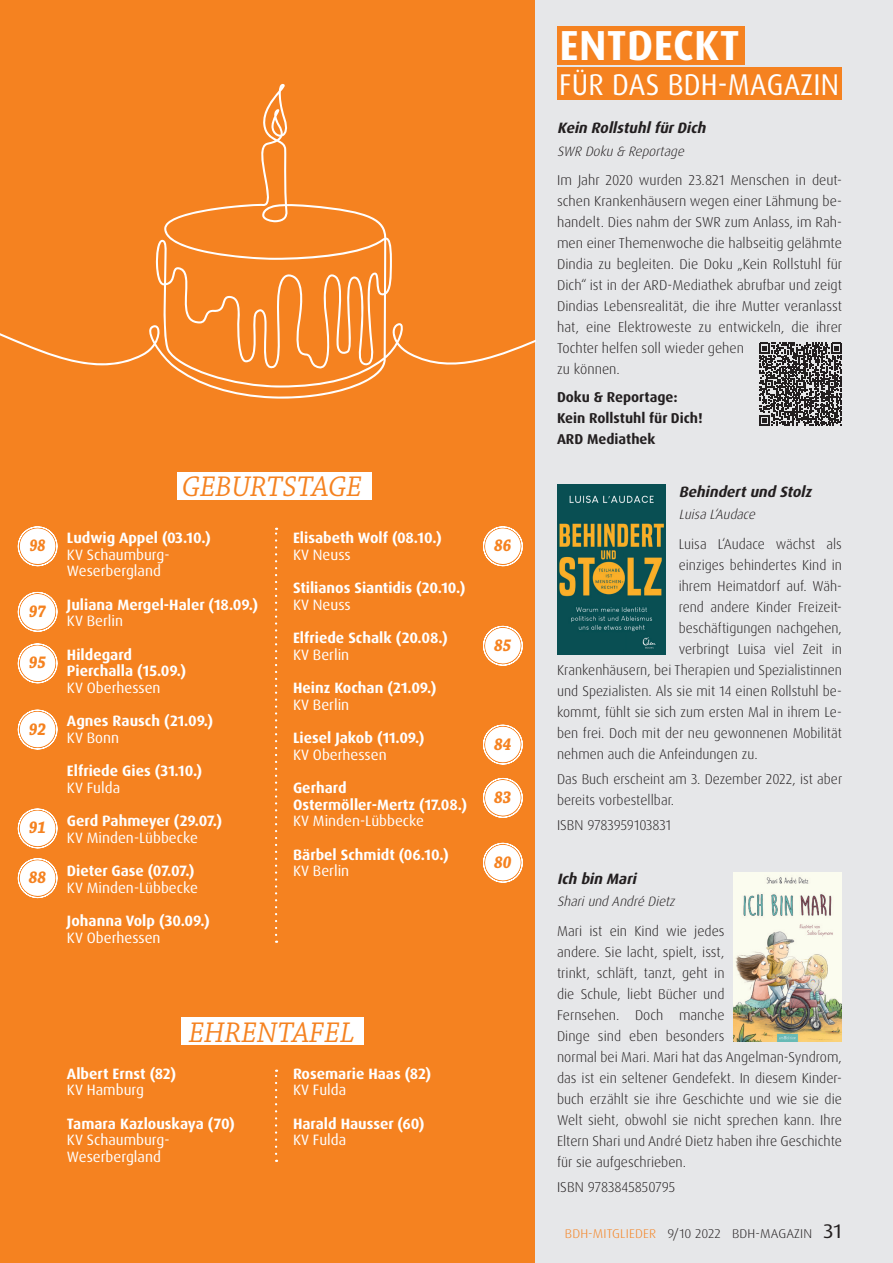
<style>
.page{position:relative;width:893px;height:1263px;background:#fff}
.page>*{position:absolute;margin:0;border:0;box-sizing:border-box;transform-origin:0 0}
.t1{font:700 42px "Dax OT";letter-spacing:.01em;color:#fff}
.t2{font:italic 30px "Chaparral Pro";letter-spacing:.005em;color:#f58220;scale:.95 1}
.t3{font:30px "Dax OT";letter-spacing:.01em;color:#fff;scale:.94 1}
.t4{font:italic 700 18px "Chaparral Pro";color:#f58220;scale:.89 1}
.t5{font:italic 700 18px "Chaparral Pro";color:#f58220;scale:.83 1}
.t6{font:700 15px/16.5px "Dax OT";color:#fff}
.t7{font:15px/16.5px "Dax OT";color:#fff}
.t8{font:italic 700 15px "Dax OT";color:#231f20}
.t9{font:300 14.25px/21px "Dax OT";color:#231f20}
.t10{font:700 14.25px/21px "Dax OT";color:#231f20}
.t11{font:italic 300 13.5px "Dax OT";color:#231f20}
.t12{font:300 12.75px "Dax OT";letter-spacing:.01em;color:#231f20;scale:1.06 1}
.s1{color:#f58220}
.s2{font-weight:400;font-size:19.8px}
</style>
<div class="page">
<div style="left:0;top:0;width:536px;height:1263px;background:#f58220"></div>
<div style="left:536px;top:0;width:357px;height:1263px;background:#e6e7e9"></div>
<img style="left:557px;top:485px;width:109px;height:169px">
<img style="left:733px;top:872px;width:109px;height:169px">
<div style="left:557px;top:26px;width:188px;height:39px;background:#f58220"></div>
<div style="left:557px;top:67px;width:285px;height:33px;background:#f58220"></div>
<svg style="left:17px;top:709px;width:40px;height:41px"></svg>
<svg style="left:17px;top:643px;width:40px;height:41px"></svg>
<svg style="left:17px;top:591px;width:40px;height:41px"></svg>
<svg style="left:17px;top:526px;width:40px;height:41px"></svg>
<svg style="left:275px;top:528px;width:2px;height:415px"></svg>
<div style="left:177px;top:472px;width:194px;height:28px;background:#fff"></div>
<svg style="left:17px;top:808px;width:40px;height:41px"></svg>
<svg style="left:17px;top:858px;width:40px;height:41px"></svg>
<svg style="left:483px;top:526px;width:40px;height:41px"></svg>
<svg style="left:483px;top:625px;width:40px;height:41px"></svg>
<svg style="left:483px;top:724px;width:40px;height:41px"></svg>
<svg style="left:483px;top:777px;width:40px;height:41px"></svg>
<svg style="left:483px;top:842px;width:40px;height:41px"></svg>
<svg style="left:275px;top:1069px;width:2px;height:85px"></svg>
<div style="left:181px;top:1017px;width:183px;height:28px;background:#fff"></div>
<svg style="left:759px;top:342px;width:83px;height:84px"></svg>
<svg style="left:0;top:84px;width:536px;height:315px"></svg>
<h2 class="t2" style="left:182px;top:470px;width:191px">GEBURTSTAGE</h2>
<p class="t6" style="left:67px;top:530px;width:145px">Ludwig Appel (03.10.)</p>
<p class="t7" style="left:67px;top:546px;width:104px">KV Schaumburg-<br>Weserbergland</p>
<p class="t6" style="left:67px;top:596px;width:193px">Juliana Mergel-Haler (18.09.)</p>
<p class="t7" style="left:67px;top:613px;width:58px">KV Berlin</p>
<p class="t6" style="left:67px;top:646px;width:121px">Hildegard<br>Pierchalla (15.09.)</p>
<p class="t7" style="left:67px;top:679px;width:95px">KV Oberhessen</p>
<p class="t6" style="left:67px;top:713px;width:148px">Agnes Rausch (21.09.)</p>
<p class="t7" style="left:67px;top:729px;width:54px">KV Bonn</p>
<p class="t6" style="left:67px;top:763px;width:137px">Elfriede Gies (31.10.)</p>
<p class="t7" style="left:67px;top:779px;width:55px">KV Fulda</p>
<p class="t6" style="left:67px;top:813px;width:157px">Gerd Pahmeyer (29.07.)</p>
<p class="t7" style="left:67px;top:829px;width:132px">KV Minden-Lübbecke</p>
<p class="t6" style="left:67px;top:863px;width:129px">Dieter Gase (07.07.)</p>
<p class="t7" style="left:67px;top:879px;width:132px">KV Minden-Lübbecke</p>
<p class="t6" style="left:67px;top:913px;width:144px">Johanna Volp (30.09.)</p>
<p class="t7" style="left:67px;top:929px;width:95px">KV Oberhessen</p>
<p class="t5" style="left:29px;top:535px;width:21px">98</p>
<p class="t6" style="left:293px;top:530px;width:150px">Elisabeth Wolf (08.10.)</p>
<p class="t7" style="left:293px;top:546px;width:59px">KV Neuss</p>
<p class="t6" style="left:293px;top:580px;width:174px">Stilianos Siantidis (20.10.)</p>
<p class="t7" style="left:293px;top:596px;width:59px">KV Neuss</p>
<p class="t6" style="left:293px;top:630px;width:156px">Elfriede Schalk (20.08.)</p>
<p class="t7" style="left:293px;top:646px;width:58px">KV Berlin</p>
<p class="t6" style="left:293px;top:680px;width:145px">Heinz Kochan (21.09.)</p>
<p class="t7" style="left:293px;top:696px;width:58px">KV Berlin</p>
<p class="t6" style="left:293px;top:730px;width:133px">Liesel Jakob (11.09.)</p>
<p class="t7" style="left:293px;top:746px;width:95px">KV Oberhessen</p>
<p class="t6" style="left:293px;top:780px;width:176px">Gerhard<br>Ostermöller-Mertz (17.08.)</p>
<p class="t7" style="left:293px;top:813px;width:132px">KV Minden-Lübbecke</p>
<p class="t6" style="left:293px;top:846px;width:157px">Bärbel Schmidt (06.10.)</p>
<p class="t7" style="left:293px;top:863px;width:58px">KV Berlin</p>
<p class="t4" style="left:29px;top:600px;width:21px">97</p>
<p class="t4" style="left:29px;top:652px;width:21px">95</p>
<p class="t4" style="left:29px;top:718px;width:21px">92</p>
<p class="t4" style="left:29px;top:817px;width:21px">91</p>
<p class="t4" style="left:29px;top:867px;width:21px">88</p>
<p class="t4" style="left:494px;top:535px;width:21px">86</p>
<p class="t4" style="left:494px;top:634px;width:21px">85</p>
<p class="t4" style="left:494px;top:733px;width:21px">84</p>
<p class="t4" style="left:494px;top:786px;width:21px">83</p>
<p class="t4" style="left:494px;top:851px;width:21px">80</p>
<h2 class="t2" style="left:189px;top:1016px;width:176px">EHRENTAFEL</h2>
<p class="t6" style="left:293px;top:1066px;width:140px">Rosemarie Haas (82)</p>
<p class="t7" style="left:293px;top:1082px;width:55px">KV Fulda</p>
<p class="t6" style="left:293px;top:1116px;width:133px">Harald Hausser (60)</p>
<p class="t7" style="left:293px;top:1132px;width:55px">KV Fulda</p>
<p class="t6" style="left:67px;top:1066px;width:111px">Albert Ernst (82)</p>
<p class="t7" style="left:67px;top:1082px;width:79px">KV Hamburg</p>
<p class="t6" style="left:67px;top:1116px;width:169px">Tamara Kazlouskaya (70)</p>
<p class="t7" style="left:67px;top:1132px;width:104px">KV Schaumburg-<br>Weserbergland</p>
<h1 class="t1" style="left:559px;top:19px;width:182px">ENTDECKT</h1>
<h2 class="t3" style="left:559px;top:65px;width:299px">FÜR DAS BDH-MAGAZIN</h2>
<p class="t8" style="left:557px;top:119px;width:154px">Kein RollstuhlfürDich</p>
<p class="t11" style="left:557px;top:142px;width:132px">SWR Doku&amp; Reportage</p>
<p class="t9" style="left:557px;top:170px;width:287px">Im Jahr 2020 wurden 23.821 Menschen in deut&shy;schen Krankenhäusern wegen einer Lähmung be&shy;handelt. Dies nahm der SWR zum Anlass, im Rah&shy;men einer Themenwoche die halbseitig gelähmte Dindia zu begleiten. Die Doku „Kein Rollstuhl für Dich“ ist in der ARD-Mediathek abrufbar und zeigt Dindias Lebensrealität, die ihre Mutter veranlasst hat, eine Elektroweste zu entwickeln, die ihrer Tochter helfen soll wieder gehen<br>zu können.</p>
<p class="t10" style="left:557px;top:387px;width:147px">Doku &amp; Reportage:<br>Kein Rollstuhl für Dich!<br>ARD Mediathek</p>
<p class="t8" style="left:679px;top:482px;width:138px">Behindertund Stolz</p>
<p class="t11" style="left:679px;top:506px;width:82px">LuisaL‘Audace</p>
<p class="t9" style="left:679px;top:533px;width:165px">Luisa L‘Audace wächst als</p>
<p class="t9" style="left:679px;top:554px;width:165px">einziges behindertes Kind in</p>
<p class="t9" style="left:679px;top:575px;width:165px">ihrem Heimatdorf auf. Wäh-</p>
<p class="t9" style="left:679px;top:596px;width:165px">rend andere Kinder Freizeit-</p>
<p class="t9" style="left:679px;top:617px;width:165px">beschäftigungen nachgehen,</p>
<p class="t9" style="left:679px;top:638px;width:165px">verbringt Luisa viel Zeit in</p>
<p class="t9" style="left:557px;top:659px;width:286px">Krankenhäusern, bei Therapien und Spezialistinnen</p>
<p class="t9" style="left:557px;top:680px;width:286px">und Spezialisten. Als sie mit 14 einen Rollstuhl be-</p>
<p class="t9" style="left:557px;top:701px;width:286px">kommt, fühlt sie sich zum ersten Mal in ihrem Le-</p>
<p class="t9" style="left:557px;top:722px;width:286px">ben frei. Doch mit der neu gewonnenen Mobilität</p>
<p class="t9" style="left:557px;top:743px;width:202px">nehmen auch die Anfeindungen zu.</p>
<p class="t9" style="left:557px;top:768px;width:287px">Das Buch erscheint am 3. Dezember 2022, ist aber bereits vorbestellbar.</p>
<p class="t9" style="left:557px;top:815px;width:116px">ISBN 9783959103831</p>
<p class="t8" style="left:557px;top:869px;width:85px">Ich bin Mari</p>
<p class="t11" style="left:557px;top:893px;width:123px">Shariund André Dietz</p>
<p class="t9" style="left:557px;top:920px;width:286px">Mari ist ein Kind wie jedes<br>andere. Sie lacht, spielt, isst,<br>trinkt, schläft, tanzt, geht in<br>die Schule, liebt Bücher und<br>Fernsehen. Doch manche<br>Dinge sind eben besonders<br>normal bei Mari. Mari hat das Angelman-Syndrom, das ist ein seltener Gendefekt. In diesem Kinder&shy;buch erzählt sie ihre Geschichte und wie sie die Welt sieht, obwohl sie nicht sprechen kann. Ihre Eltern Shari und André Dietz haben ihre Geschichte für sie aufgeschrieben.</p>
<p class="t9" style="left:557px;top:1177px;width:120px">ISBN 9783845850795</p>
<p class="t12" style="left:565px;top:1225px;width:263px"><span class="s1">BDH-MITGLIEDER</span> 9/10 2022 BDH-MAGAZIN <span class="s2">31</span></p>
</div>
